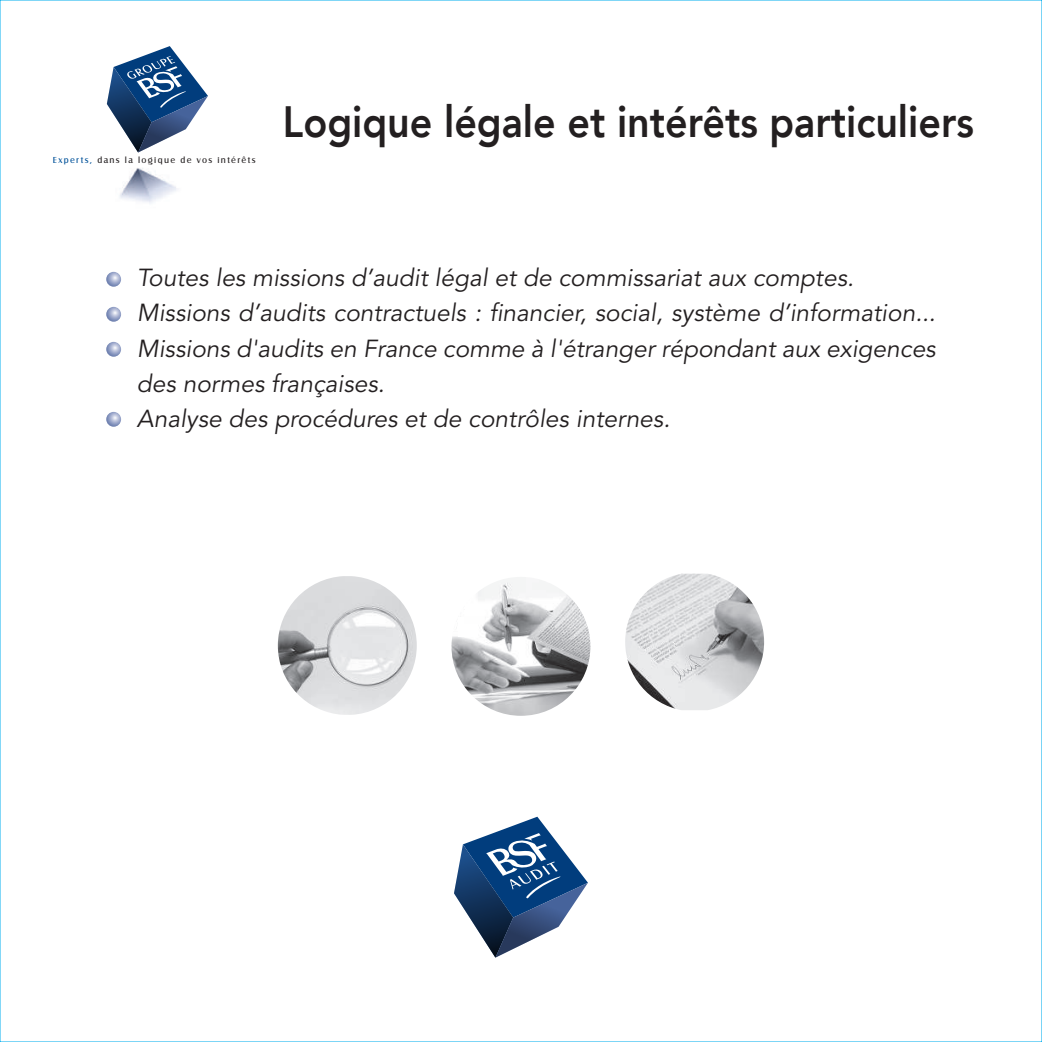
<style>
.page{position:relative;width:1042px;height:1042px;background:#fff}
.page>*{position:absolute;margin:0;border:0;box-sizing:border-box;transform-origin:0 0}
.t1{font:800 43.75px "Avenir";color:#231f20;scale:.9 1}
.t2{font:italic 24.5px/35px "Avenir";color:#231f20}
.t3{font:9.1px "Castle T";letter-spacing:.15em;color:#231f20}
.s1{color:#01529a}
</style>
<div class="page">
<img style="left:106px;top:103px;width:71px;height:100px">
<svg style="left:107px;top:46px;width:101px;height:106px"></svg>
<svg style="left:454px;top:817px;width:134px;height:140px"></svg>
<svg style="left:106px;top:272px;width:15px;height:15px"></svg>
<svg style="left:106px;top:307px;width:15px;height:15px"></svg>
<svg style="left:106px;top:342px;width:15px;height:15px"></svg>
<svg style="left:106px;top:412px;width:15px;height:15px"></svg>
<img style="left:625px;top:574px;width:139px;height:136px">
<img style="left:451px;top:577px;width:139px;height:139px;border-radius:69px">
<img style="left:278px;top:576px;width:139px;height:139px;border-radius:67px">
<p class="t3" style="left:53px;top:154px;width:204px"><span class="s1">Experts,</span> dans la logique de vos intérêts</p>
<h1 class="t1" style="left:283px;top:87px;width:769px">Logique légale et intérêts particuliers</h1>
<p class="t2" style="left:137px;top:261px;width:800px">Toutes les missions d’audit légal et de commissariat aux comptes.<br>Missions d’audits contractuels : financier, social, système d’information...<br>Missions d'audits en France comme à l'étranger répondant aux exigences des normes françaises.<br>Analyse des procédures et de contrôles internes.</p>
</div>
